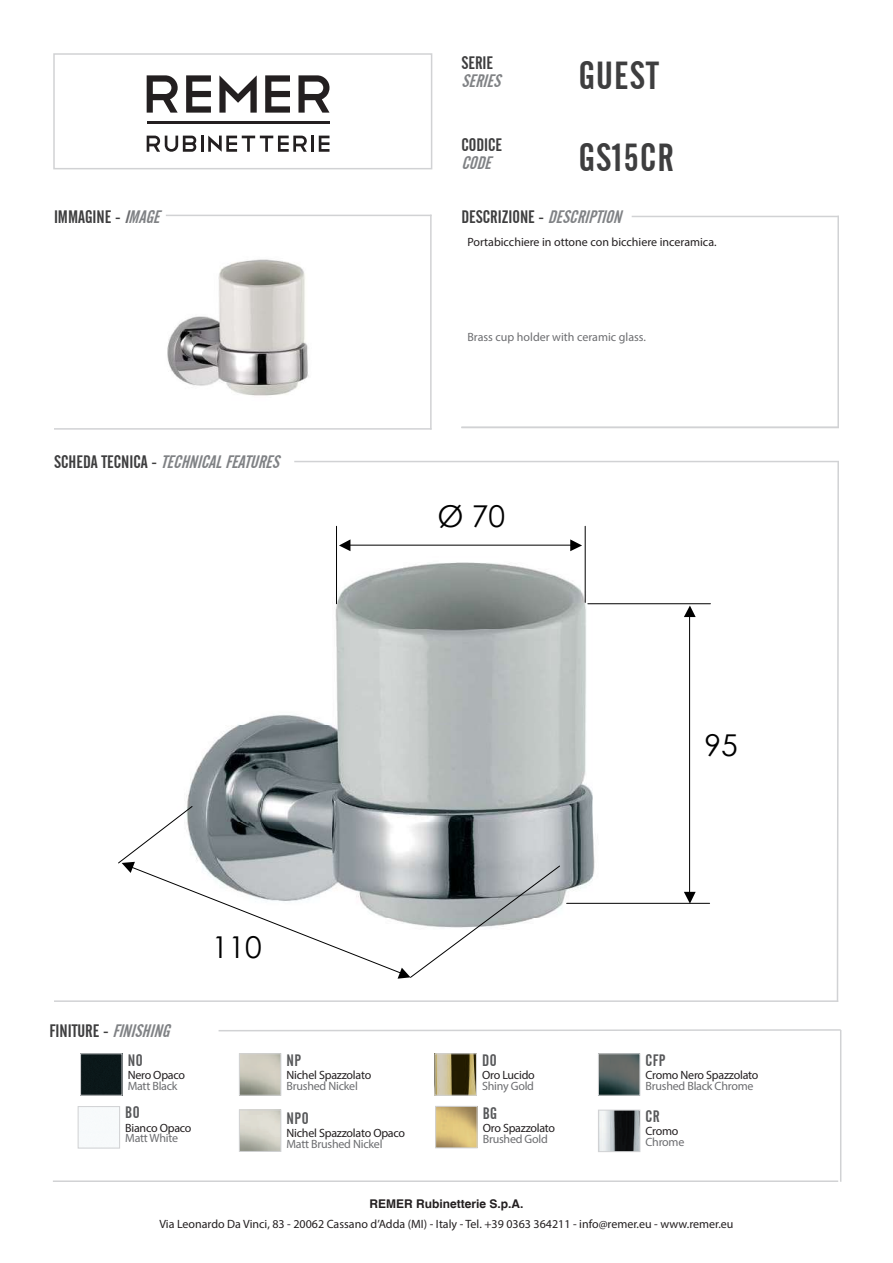
<style>
.page{position:relative;width:893px;height:1263px;background:#fff}
.page>*{position:absolute;margin:0;border:0;box-sizing:border-box;transform-origin:0 0}
.t1{font:39px/81.8px "Alternate Gothic No 2 BT";letter-spacing:.03em;color:#3e3e3f}
.t2{font:30.15px "Century Gothic";color:#000}
.t3{font:18px "Alternate Gothic No 2 BT";color:#3e3e3f}
.t4{font:italic 18px "Alternate Gothic No 2 BT";color:#808285}
.t5{font:16.5px "Alternate Gothic No 2 BT";letter-spacing:.03em;color:#57585a}
.t6{font:12px "Myriad Pro";letter-spacing:-.01em;color:#231f20}
.t7{font:12px "Myriad Pro";letter-spacing:-.02em;color:#6c6d70}
.t8{font:12px "Myriad Pro";color:#6c6d70}
.t9{font:700 12px "Helvetica";color:#231f20}
.s1{font-style:italic;color:#6c6d70}
.s2{font-style:italic;color:#808285}
.s3{font-style:normal;color:#3e3e3f}
</style>
<div class="page">
<hr style="left:54px;top:1000px;width:784px;height:2px;background:#d1d2d4">
<svg style="left:218px;top:1029px;width:624px;height:3px"></svg>
<hr style="left:53px;top:1180px;width:785px;height:2px;background:#d1d2d4">
<hr style="left:840px;top:1030px;width:1px;height:152px;background:#d1d2d4">
<img style="left:186px;top:534px;width:438px;height:372px">
<hr style="left:585px;top:526px;width:1px;height:76px;background:#000">
<hr style="left:349px;top:545px;width:222px;height:1px;background:#000">
<svg style="left:339px;top:539px;width:11px;height:12px"></svg>
<svg style="left:570px;top:539px;width:12px;height:12px"></svg>
<hr style="left:689px;top:616px;width:1px;height:277px;background:#000">
<svg style="left:684px;top:892px;width:12px;height:11px"></svg>
<svg style="left:684px;top:605px;width:12px;height:12px"></svg>
<hr style="left:588px;top:603px;width:122px;height:1px;background:#000">
<hr style="left:567px;top:903px;width:143px;height:1px;background:#000">
<hr style="left:336px;top:526px;width:1px;height:78px;background:#000">
<svg style="left:118px;top:805px;width:443px;height:174px"></svg>
<div style="left:53px;top:53px;width:379px;height:116px;border:2px solid #d1d2d4"></div>
<svg style="left:147px;top:75px;width:31px;height:38px"></svg>
<svg style="left:186px;top:75px;width:25px;height:38px"></svg>
<svg style="left:219px;top:75px;width:38px;height:38px"></svg>
<svg style="left:265px;top:75px;width:25px;height:38px"></svg>
<svg style="left:298px;top:75px;width:31px;height:38px"></svg>
<svg style="left:147px;top:136px;width:49px;height:16px"></svg>
<hr style="left:201px;top:136px;width:3px;height:16px;background:#231f20">
<svg style="left:208px;top:136px;width:99px;height:16px"></svg>
<hr style="left:311px;top:136px;width:3px;height:16px;background:#231f20">
<svg style="left:319px;top:136px;width:10px;height:16px"></svg>
<hr style="left:147px;top:122px;width:182px;height:2px;background:#231f20">
<hr style="left:632px;top:216px;width:207px;height:1px;background:#d1d2d4">
<hr style="left:294px;top:461px;width:545px;height:1px;background:#d1d2d4">
<hr style="left:166px;top:215px;width:266px;height:1px;background:#d1d2d4">
<hr style="left:461px;top:427px;width:378px;height:1px;background:#d1d2d4">
<hr style="left:54px;top:428px;width:378px;height:2px;background:#d1d2d4">
<hr style="left:837px;top:216px;width:2px;height:211px;background:#d1d2d4">
<hr style="left:430px;top:215px;width:2px;height:215px;background:#d1d2d4">
<svg style="left:836px;top:462px;width:3px;height:540px"></svg>
<div style="left:82px;top:1055px;width:39px;height:39px;background:#0b1819"></div>
<div style="left:80px;top:1053px;width:43px;height:43px;border:1px solid #d1d2d4"></div>
<div style="left:78px;top:1106px;width:42px;height:42px;border:1px solid #d1d2d4"></div>
<div style="left:239px;top:1053px;width:42px;height:43px;border:1px solid #d1d2d4"></div>
<div style="left:239px;top:1109px;width:42px;height:43px;border:1px solid #d1d2d4"></div>
<img style="left:436px;top:1055px;width:39px;height:39px">
<div style="left:434px;top:1053px;width:43px;height:43px;border:1px solid #d1d2d4"></div>
<img style="left:437px;top:1108px;width:39px;height:38px">
<div style="left:435px;top:1106px;width:43px;height:42px;border:1px solid #d1d2d4"></div>
<img style="left:600px;top:1055px;width:38px;height:39px">
<div style="left:598px;top:1053px;width:42px;height:43px;border:1px solid #d1d2d4"></div>
<img style="left:600px;top:1111px;width:38px;height:39px">
<div style="left:598px;top:1109px;width:42px;height:43px;border:1px solid #d1d2d4"></div>
<img style="left:167px;top:259px;width:142px;height:137px">
<h3 class="t3" style="left:54px;top:207px;width:112px">IMMAGINE - <span class="s1">I</span><span class="s2">MAGE</span></h3>
<h3 class="t4" style="left:54px;top:451px;width:232px"><span class="s3">S C H E D A T E C N I C A -</span> TECHNICALFEATURES</h3>
<h3 class="t3" style="left:461px;top:53px;width:33px">SERIE</h3>
<h3 class="t4" style="left:461px;top:71px;width:46px">SERIES</h3>
<h1 class="t1" style="left:579px;top:35px;width:96px">GUEST<br>GS15CR</h1>
<h3 class="t3" style="left:461px;top:207px;width:167px">DESCRIZIONE - <span class="s2">DESCRIPTION</span></h3>
<h3 class="t3" style="left:461px;top:134px;width:42px">CODICE</h3>
<h3 class="t4" style="left:461px;top:152px;width:36px">CODE</h3>
<p class="t6" style="left:467px;top:234px;width:251px">Portabicchiere in ottone con bicchiere inceramica.</p>
<p class="t8" style="left:467px;top:330px;width:180px">Brass cup holder with ceramic glass.</p>
<h2 class="t2" style="left:437px;top:495px;width:69px">Ø 70</h2>
<h2 class="t2" style="left:704px;top:724px;width:35px">95</h2>
<h2 class="t2" style="left:212px;top:926px;width:52px">110</h2>
<h3 class="t3" style="left:50px;top:1021px;width:127px">F I N I T U R E - <span class="s2">FINISHING</span></h3>
<h3 class="t5" style="left:128px;top:1051px;width:16px">NO</h3>
<h3 class="t5" style="left:286px;top:1051px;width:16px">NP</h3>
<h3 class="t5" style="left:482px;top:1051px;width:16px">DO</h3>
<h3 class="t5" style="left:645px;top:1051px;width:22px">CFP</h3>
<p class="t6" style="left:128px;top:1067px;width:59px">Nero Opaco</p>
<p class="t7" style="left:128px;top:1078px;width:51px">Matt Black</p>
<p class="t6" style="left:286px;top:1067px;width:86px">Nichel Spazzolato</p>
<p class="t7" style="left:286px;top:1078px;width:73px">Brushed Nickel</p>
<p class="t6" style="left:482px;top:1067px;width:54px">Oro Lucido</p>
<p class="t7" style="left:482px;top:1078px;width:53px">Shiny Gold</p>
<p class="t6" style="left:645px;top:1067px;width:114px">Cromo Nero Spazzolato</p>
<p class="t7" style="left:645px;top:1078px;width:109px">Brushed Black Chrome</p>
<h3 class="t5" style="left:125px;top:1103px;width:16px">BO</h3>
<p class="t6" style="left:125px;top:1120px;width:68px">Bianco Opaco</p>
<p class="t7" style="left:125px;top:1131px;width:54px">Matt White</p>
<h3 class="t5" style="left:286px;top:1109px;width:24px">NPO</h3>
<p class="t6" style="left:286px;top:1126px;width:120px">Nichel Spazzolato Opaco</p>
<p class="t7" style="left:286px;top:1136px;width:98px">Matt Brushed Nickel</p>
<h3 class="t5" style="left:483px;top:1104px;width:16px">BG</h3>
<p class="t6" style="left:483px;top:1120px;width:74px">Oro Spazzolato</p>
<p class="t7" style="left:483px;top:1131px;width:67px">Brushed Gold</p>
<h3 class="t5" style="left:645px;top:1107px;width:16px">CR</h3>
<p class="t6" style="left:645px;top:1124px;width:34px">Cromo</p>
<p class="t7" style="left:645px;top:1134px;width:40px">Chrome</p>
<p class="t9" style="left:369px;top:1197px;width:156px">REMER Rubinetterie S.p.A.</p>
<p class="t6" style="left:159px;top:1216px;width:576px">Via Leonardo Da Vinci, 83 - 20062 Cassano d’Adda (MI) - Italy - Tel. +39 0363 364211 - info@remer.eu - www.remer.eu</p>
</div>
